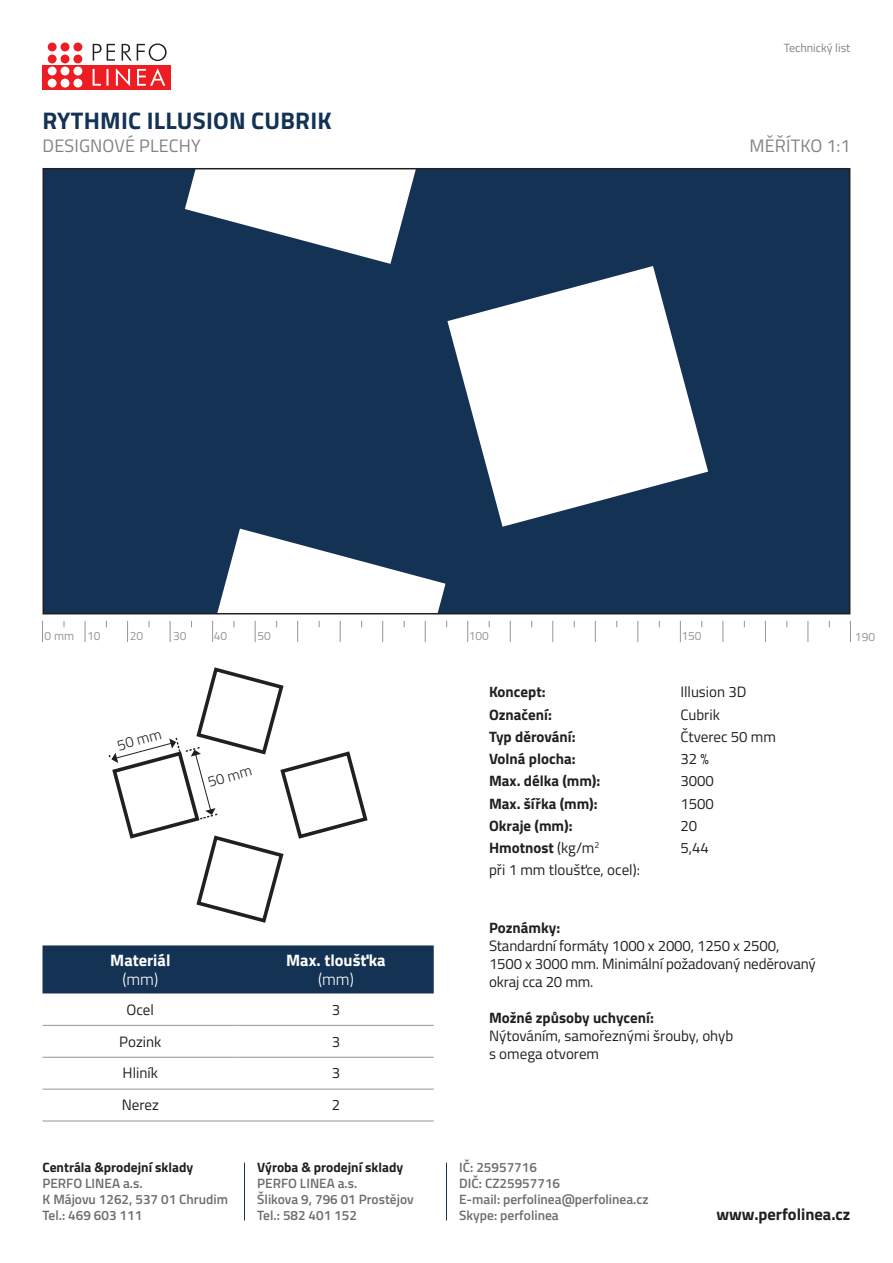
<style>
.page{position:relative;width:893px;height:1263px;background:#fff}
.page>*{position:absolute;margin:0;border:0;box-sizing:border-box;transform-origin:0 0}
.t1{font:700 24px "Titillium";letter-spacing:.01em;color:#133254}
.t2{font:18px "Titillium";letter-spacing:.01em;color:#808285}
.t3{font:700 16.5px "Titillium Web";color:#fff}
.t4{font:700 16.5px "Titillium";color:#231f20}
.t5{font:300 16.5px "Titillium Web";color:#fff}
.t6{font:15px/18px "Titillium Web";letter-spacing:-.005em;color:#231f20}
.t7{font:700 15px "Titillium Web";color:#231f20}
.t8{font:300 15px "Titillium";color:#231f20}
.t9{font:600 13.5px "Titillium";color:#6c6d70}
.t10{font:700 13.5px "Titillium";color:#231f20}
.t11{font:12px "Titillium Web";color:#939598}
.t12{font:12px "Titillium";color:#808285}
.s1{font-weight:400}
</style>
<div class="page">
<div style="left:43px;top:65px;width:128px;height:24px;background:#ee1d23"></div>
<svg style="left:93px;top:43px;width:74px;height:18px"></svg>
<svg style="left:93px;top:68px;width:72px;height:18px"></svg>
<svg style="left:48px;top:43px;width:34px;height:45px"></svg>
<svg style="left:42px;top:621px;width:1px;height:21px"></svg>
<svg style="left:85px;top:621px;width:1px;height:21px"></svg>
<svg style="left:127px;top:621px;width:1px;height:21px"></svg>
<svg style="left:170px;top:621px;width:1px;height:21px"></svg>
<svg style="left:212px;top:621px;width:1px;height:21px"></svg>
<svg style="left:255px;top:621px;width:1px;height:21px"></svg>
<svg style="left:297px;top:621px;width:1px;height:21px"></svg>
<svg style="left:340px;top:621px;width:1px;height:21px"></svg>
<svg style="left:382px;top:621px;width:1px;height:21px"></svg>
<svg style="left:425px;top:621px;width:1px;height:21px"></svg>
<svg style="left:467px;top:621px;width:1px;height:21px"></svg>
<svg style="left:510px;top:621px;width:1px;height:21px"></svg>
<svg style="left:552px;top:621px;width:1px;height:21px"></svg>
<svg style="left:595px;top:621px;width:1px;height:21px"></svg>
<svg style="left:637px;top:621px;width:1px;height:21px"></svg>
<svg style="left:680px;top:621px;width:1px;height:21px"></svg>
<svg style="left:722px;top:621px;width:1px;height:21px"></svg>
<svg style="left:765px;top:621px;width:1px;height:21px"></svg>
<svg style="left:807px;top:621px;width:1px;height:21px"></svg>
<svg style="left:850px;top:621px;width:1px;height:21px"></svg>
<div style="left:43px;top:945px;width:391px;height:48px;background:#133254"></div>
<hr style="left:43px;top:1025px;width:195px;height:1px;background:#939598">
<hr style="left:238px;top:1025px;width:196px;height:1px;background:#939598">
<hr style="left:43px;top:1057px;width:195px;height:1px;background:#939598">
<hr style="left:238px;top:1057px;width:196px;height:1px;background:#939598">
<hr style="left:43px;top:1089px;width:195px;height:1px;background:#939598">
<hr style="left:238px;top:1089px;width:196px;height:1px;background:#939598">
<hr style="left:43px;top:1120px;width:195px;height:1px;background:#939598">
<hr style="left:238px;top:1120px;width:196px;height:1px;background:#939598">
<div style="left:43px;top:169px;width:807px;height:445px;background:#133254"></div>
<svg style="left:185px;top:171px;width:523px;height:440px"></svg>
<div style="left:43px;top:168px;width:807px;height:446px;border:2px solid #231f20"></div>
<svg style="left:108px;top:667px;width:260px;height:256px"></svg>
<hr style="left:244px;top:1162px;width:1px;height:58px;background:#133254">
<hr style="left:446px;top:1162px;width:1px;height:58px;background:#133254">
<p class="t1" style="left:43px;top:102px;width:291px">RYTHMIC ILLUSION CUBRIK</p>
<p class="t12" style="left:784px;top:39px;width:68px">Technický list</p>
<p class="t2" style="left:43px;top:133px;width:160px">DESIGNOVÉ PLECHY</p>
<p class="t2" style="left:749px;top:133px;width:103px">MĚŘÍTKO 1:1</p>
<p class="t11" style="left:45px;top:627px;width:31px">0 mm</p>
<p class="t11" style="left:87px;top:627px;width:15px">10</p>
<p class="t11" style="left:130px;top:627px;width:15px">20</p>
<p class="t11" style="left:173px;top:627px;width:15px">30</p>
<p class="t11" style="left:214px;top:627px;width:15px">40</p>
<p class="t11" style="left:257px;top:627px;width:15px">50</p>
<p class="t11" style="left:469px;top:627px;width:22px">100</p>
<p class="t11" style="left:681px;top:627px;width:22px">150</p>
<p class="t11" style="left:855px;top:628px;width:22px">190</p>
<p class="t8" style="left:115px;top:735px;width:47px;rotate:-15deg">50 mm</p>
<p class="t8" style="left:205px;top:771px;width:47px;rotate:-15deg">50 mm</p>
<p class="t3" style="left:110px;top:948px;width:62px">Materiál</p>
<p class="t3" style="left:286px;top:948px;width:101px">Max. tloušťka</p>
<p class="t5" style="left:122px;top:967px;width:37px">(mm)</p>
<p class="t5" style="left:318px;top:967px;width:37px">(mm)</p>
<p class="t6" style="left:127px;top:1000px;width:29px">Ocel</p>
<p class="t6" style="left:332px;top:1000px;width:10px">3</p>
<p class="t6" style="left:119px;top:1032px;width:44px">Pozink</p>
<p class="t6" style="left:332px;top:1032px;width:10px">3</p>
<p class="t6" style="left:123px;top:1063px;width:37px">Hliník</p>
<p class="t6" style="left:332px;top:1063px;width:10px">3</p>
<p class="t6" style="left:122px;top:1095px;width:39px">Nerez</p>
<p class="t6" style="left:332px;top:1095px;width:10px">2</p>
<p class="t7" style="left:489px;top:681px;width:58px">Koncept:</p>
<p class="t6" style="left:680px;top:682px;width:68px">Illusion 3D</p>
<p class="t7" style="left:489px;top:703px;width:64px">Označení:</p>
<p class="t6" style="left:680px;top:705px;width:41px">Cubrik</p>
<p class="t7" style="left:489px;top:725px;width:88px">Typ děrování:</p>
<p class="t6" style="left:680px;top:727px;width:97px">Čtverec 50 mm</p>
<p class="t7" style="left:489px;top:747px;width:88px">Volná plocha:</p>
<p class="t6" style="left:680px;top:749px;width:30px">32 %</p>
<p class="t7" style="left:489px;top:770px;width:113px">Max. délka (mm):</p>
<p class="t6" style="left:680px;top:771px;width:35px">3000</p>
<p class="t7" style="left:489px;top:792px;width:110px">Max. šířka (mm):</p>
<p class="t6" style="left:680px;top:794px;width:35px">1500</p>
<p class="t7" style="left:489px;top:814px;width:85px">Okraje (mm):</p>
<p class="t6" style="left:680px;top:816px;width:18px">20</p>
<p class="t7" style="left:489px;top:836px;width:112px">Hmotnost <span class="s1">(kg/m</span><sup>2</sup></p>
<p class="t6" style="left:680px;top:838px;width:30px">5,44</p>
<p class="t6" style="left:489px;top:860px;width:152px">při 1 mm tloušťce, ocel):</p>
<p class="t7" style="left:489px;top:916px;width:73px">Poznámky:</p>
<p class="t6" style="left:489px;top:936px;width:328px">Standardní formáty 1000 x 2000, 1250 x 2500,<br>1500 x 3000 mm. Minimální požadovaný neděrovaný okraj cca 20 mm.</p>
<p class="t7" style="left:489px;top:1006px;width:166px">Možné způsoby uchycení:</p>
<p class="t6" style="left:489px;top:1026px;width:246px">Nýtováním, samořeznými šrouby, ohyb s omega otvorem</p>
<p class="t9" style="left:459px;top:1157px;width:79px">IČ: 25957716</p>
<p class="t9" style="left:459px;top:1173px;width:102px">DIČ: CZ25957716</p>
<p class="t9" style="left:459px;top:1189px;width:191px">E-mail: perfolinea@perfolinea.cz</p>
<p class="t9" style="left:459px;top:1205px;width:101px">Skype: perfolinea</p>
<p class="t10" style="left:43px;top:1157px;width:152px">Centrála &amp;prodejní sklady</p>
<p class="t9" style="left:43px;top:1173px;width:102px">PERFO LINEA a.s.</p>
<p class="t9" style="left:43px;top:1189px;width:187px">K Májovu 1262, 537 01 Chrudim</p>
<p class="t9" style="left:43px;top:1205px;width:101px">Tel.: 469 603 111</p>
<p class="t4" style="left:716px;top:1202px;width:136px">www.perfolinea.cz</p>
<p class="t10" style="left:257px;top:1157px;width:147px">Výroba &amp; prodejní sklady</p>
<p class="t9" style="left:257px;top:1173px;width:102px">PERFO LINEA a.s.</p>
<p class="t9" style="left:257px;top:1189px;width:158px">Šlikova 9, 796 01 Prostějov</p>
<p class="t9" style="left:257px;top:1205px;width:101px">Tel.: 582 401 152</p>
</div>
